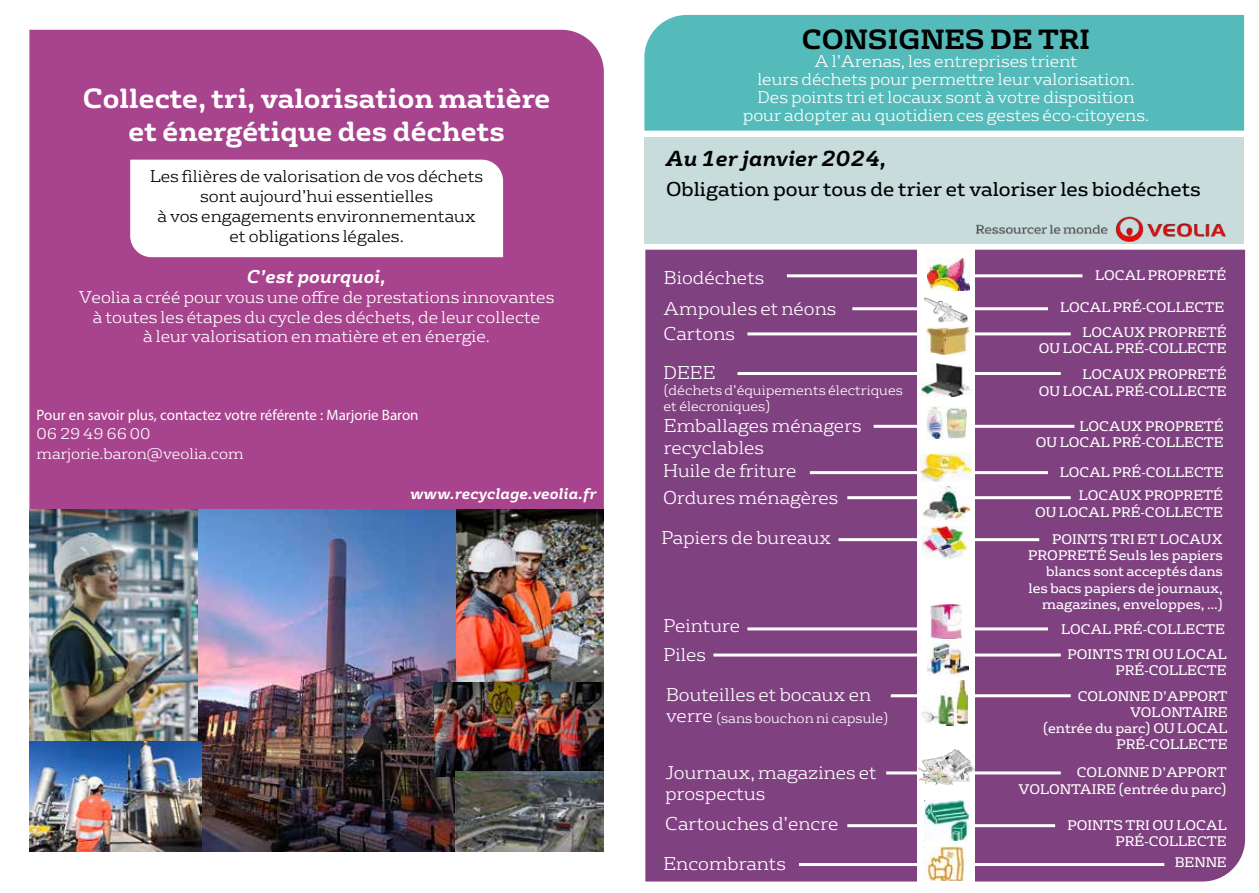
<style>
.page{position:relative;width:1259px;height:893px;background:#fff}
.page>*{position:absolute;margin:0;border:0;box-sizing:border-box;transform-origin:0 0}
.t1{font:700 27px/32.4px "FS Rufus";color:#fff;text-align:center}
.t2{font:700 27px "FS Rufus";color:#000}
.t3{font:italic 700 21px "FS Rufus";color:#000}
.t4{font:19.5px "FS Rufus";color:#000}
.t5{font:300 18px/21.6px "FS Rufus";color:#fff}
.t6{font:italic 700 18px "FS Rufus";color:#fff}
.t7{font:300 16.5px/18px "FS Rufus";color:#fff;text-align:center}
.t8{font:300 16.5px/19.8px "FS Rufus";color:#000;text-align:center}
.t9{font:15px "Myriad Pro";color:#fff}
.t10{font:300 15px/19.5px "FS Rufus";color:#fff}
.t11{font:italic 700 15px "FS Rufus";color:#fff}
.t12{font:13.5px/16.2px "FS Rufus";color:#fff;text-align:right}
.t13{font:300 13.5px/16.2px "FS Rufus";color:#fff}
.s1{font-size:18px}
</style>
<div class="page">
<div style="left:29px;top:30px;width:575px;height:480px;background:#a8438d"></div>
<svg style="left:130px;top:160px;width:373px;height:97px"></svg>
<img style="left:29px;top:510px;width:170px;height:342px">
<img style="left:455px;top:510px;width:149px;height:172px">
<img style="left:199px;top:510px;width:256px;height:342px">
<img style="left:434px;top:682px;width:170px;height:94px">
<img style="left:455px;top:772px;width:149px;height:80px">
<div style="left:644px;top:15px;width:600px;height:116px;background:#54bbba"></div>
<div style="left:645px;top:250px;width:600px;height:631px;background:#804180"></div>
<div style="left:917px;top:244px;width:58px;height:641px;background:#fff"></div>
<hr style="left:852px;top:307px;width:196px;height:3px;background:#fff">
<hr style="left:747px;top:332px;width:323px;height:3px;background:#fff">
<hr style="left:737px;top:372px;width:323px;height:3px;background:#fff">
<hr style="left:873px;top:425px;width:201px;height:3px;background:#fff">
<hr style="left:810px;top:471px;width:238px;height:3px;background:#fff">
<hr style="left:847px;top:496px;width:223px;height:3px;background:#fff">
<hr style="left:838px;top:538px;width:201px;height:3px;background:#fff">
<hr style="left:747px;top:627px;width:301px;height:3px;background:#fff">
<hr style="left:713px;top:653px;width:347px;height:3px;background:#fff">
<hr style="left:891px;top:694px;width:179px;height:3px;background:#fff">
<hr style="left:886px;top:771px;width:174px;height:3px;background:#fff">
<hr style="left:847px;top:824px;width:208px;height:3px;background:#fff">
<hr style="left:799px;top:863px;width:365px;height:3px;background:#fff">
<img style="left:924px;top:297px;width:46px;height:31px">
<img style="left:926px;top:327px;width:43px;height:27px">
<img style="left:922px;top:363px;width:49px;height:34px">
<img style="left:926px;top:407px;width:40px;height:32px">
<img style="left:920px;top:453px;width:52px;height:29px">
<img style="left:922px;top:486px;width:47px;height:34px">
<img style="left:921px;top:527px;width:48px;height:32px">
<img style="left:930px;top:604px;width:31px;height:34px">
<img style="left:927px;top:641px;width:41px;height:34px">
<img style="left:921px;top:681px;width:46px;height:44px">
<img style="left:918px;top:750px;width:56px;height:34px">
<img style="left:925px;top:801px;width:43px;height:40px">
<img style="left:923px;top:846px;width:43px;height:34px">
<div style="left:644px;top:138px;width:600px;height:106px;background:#c8dcdc"></div>
<img style="left:975px;top:216px;width:265px;height:38px">
<hr style="left:787px;top:274px;width:295px;height:3px;background:#fff">
<img style="left:927px;top:258px;width:42px;height:32px">
<h1 class="t1" style="left:83px;top:80px;width:469px">Collecte, tri, valorisation matière et énergétique des déchets</h1>
<p class="t8" style="left:150px;top:165px;width:335px">Les filières de valorisation de vos déchets sont aujourd’hui essentielles<br>à vos engagements environnementaux et obligations légales.</p>
<h3 class="t6" style="left:247px;top:261px;width:141px">C’est pourquoi,</h3>
<p class="t7" style="left:79px;top:286px;width:477px;line-height:19.8px">Veolia a créé pour vous une offre de prestations innovantes à toutes les étapes du cycle des déchets, de leur collecte<br>à leur valorisation en matière et en énergie.</p>
<p class="t9" style="left:37px;top:405px;width:383px">Pour en savoir plus, contactez votre référente : Marjorie Baron</p>
<p class="t10" style="left:37px;top:423px;width:208px">06 29 49 66 00 marjorie.baron@veolia.com</p>
<p class="t11" style="left:410px;top:481px;width:188px">www.recyclage.veolia.fr</p>
<h1 class="t2" style="left:802px;top:16px;width:289px">CONSIGNES DE TRI</h1>
<p class="t7" style="left:742px;top:51px;width:408px">A l’Arenas, les entreprises trient<br>leurs déchets pour permettre leur valorisation.<br>Des points tri et locaux sont à votre disposition pour adopter au quotidien ces gestes éco-citoyens.</p>
<h2 class="t3" style="left:666px;top:140px;width:222px">Au 1er janvier 2024,</h2>
<h3 class="t4" style="left:666px;top:173px;width:536px">Obligation pour tous de trier et valoriser les biodéchets</h3>
<h3 class="t5" style="left:664px;top:265px;width:102px">Biodéchets</h3>
<p class="t12" style="left:1095px;top:267px;width:133px">LOCAL PROPRETÉ</p>
<h3 class="t5" style="left:663px;top:294px;width:174px;line-height:25.5px">Ampoules et néons<br>Cartons</h3>
<h3 class="t5" style="left:663px;top:360px;width:53px">DEEE</h3>
<p class="t13" style="left:663px;top:381px;width:241px">(déchets d’équipements électriques et élecroniques)</p>
<h3 class="t5" style="left:664px;top:413px;width:199px">Emballages ménagers recyclables</h3>
<h3 class="t5" style="left:663px;top:456px;width:177px;line-height:26.5px">Huile de friture<br>Ordures ménagères</h3>
<h3 class="t5" style="left:661px;top:526px;width:171px">Papiers de bureaux</h3>
<h3 class="t5" style="left:663px;top:609px;width:78px;line-height:29.5px">Peinture<br>Piles</h3>
<h3 class="t5" style="left:666px;top:682px;width:207px">Bouteilles et bocaux en</h3>
<p class="t13" style="left:666px;top:708px;width:224px"><span class="s1">verre</span> (sans bouchon ni capsule)</p>
<h3 class="t5" style="left:665px;top:760px;width:213px">Journaux, magazines et prospectus</h3>
<h3 class="t5" style="left:665px;top:812px;width:175px">Cartouches d’encre</h3>
<h3 class="t5" style="left:663px;top:852px;width:124px">Encombrants</h3>
<p class="t12" style="left:1060px;top:293px;width:168px;line-height:25.5px">LOCAL PRÉ-COLLECTE<br>LOCAUX PROPRETÉ</p>
<p class="t12" style="left:1038px;top:335px;width:189px;line-height:26.2px">OU LOCAL PRÉ-COLLECTE<br>LOCAUX PROPRETÉ</p>
<p class="t12" style="left:1038px;top:382px;width:189px">OU LOCAL PRÉ-COLLECTE</p>
<p class="t12" style="left:1035px;top:417px;width:189px">LOCAUX PROPRETÉ<br>OU LOCAL PRÉ-COLLECTE</p>
<p class="t12" style="left:1059px;top:460px;width:166px;line-height:23.1px">LOCAL PRÉ-COLLECTE<br>LOCAUX PROPRETÉ</p>
<p class="t12" style="left:1035px;top:497px;width:189px;line-height:27.2px">OU LOCAL PRÉ-COLLECTE<br>POINTS TRI ET LOCAUX</p>
<p class="t12" style="left:1028px;top:546px;width:196px">PROPRETÉ Seuls les papiers blancs sont acceptés dans les bacs papiers de journaux, magazines, enveloppes, …)</p>
<p class="t12" style="left:1061px;top:616px;width:167px;line-height:24.9px;text-align:center">LOCAL PRÉ-COLLECTE<br>POINTS TRI OU LOCAL</p>
<p class="t12" style="left:1077px;top:656px;width:151px;line-height:26px">PRÉ-COLLECTE<br>COLONNE D’APPORT</p>
<p class="t12" style="left:1042px;top:703px;width:186px">VOLONTAIRE<br>(entrée du parc) OU LOCAL<br>PRÉ-COLLECTE</p>
<p class="t12" style="left:1018px;top:764px;width:210px">COLONNE D’APPORT<br>VOLONTAIRE (entrée du parc)</p>
<p class="t12" style="left:1067px;top:816px;width:161px">POINTS TRI OU LOCAL<br>PRÉ-COLLECTE</p>
<p class="t12" style="left:1174px;top:853px;width:53px">BENNE</p>
</div>
